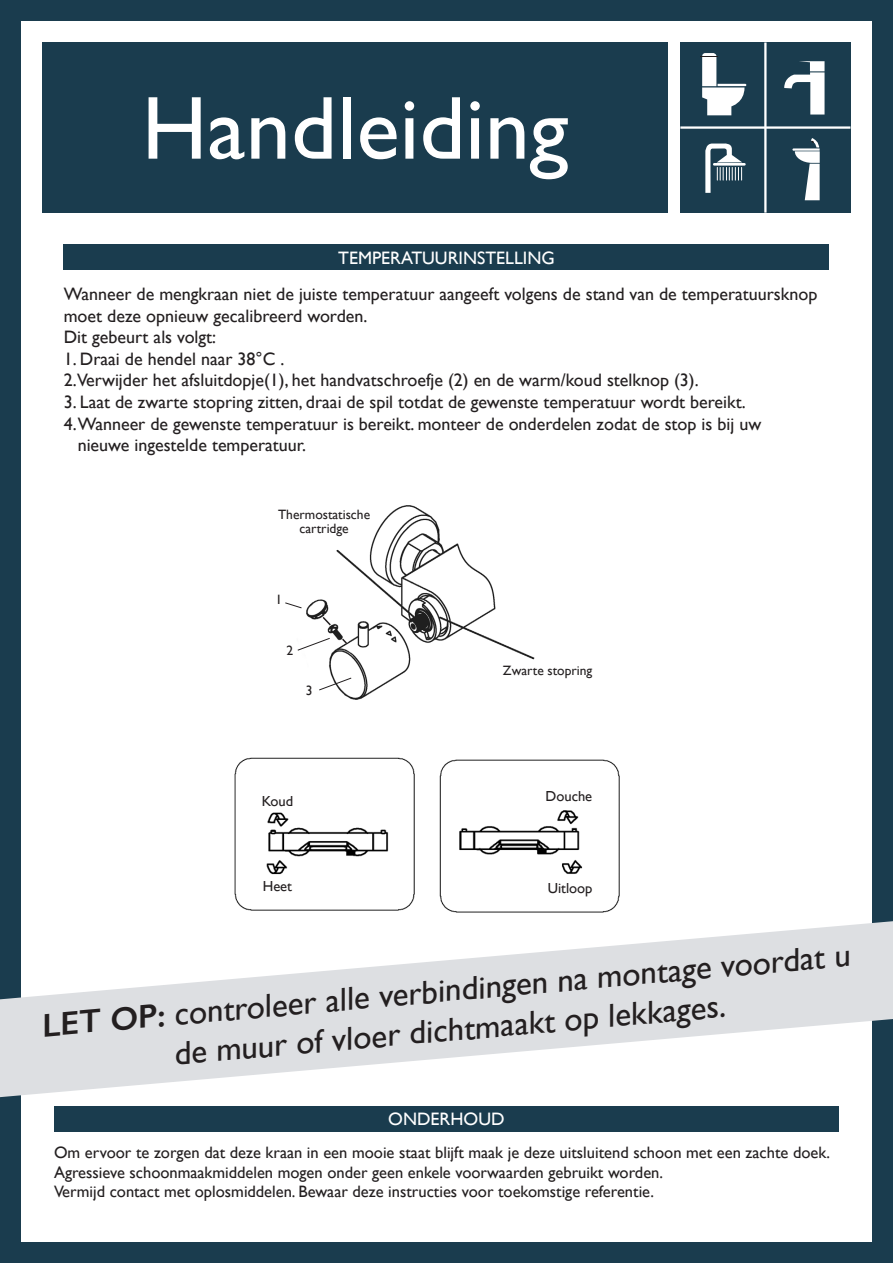
<style>
.page{position:relative;width:893px;height:1263px;background:#1a3c4e}
.page>*{position:absolute;margin:0;border:0;box-sizing:border-box;transform-origin:0 0}
.t1{font:90px "Gill Sans";color:#fff}
.t2{font:33px/39.6px "Gill Sans";color:#231f20;text-align:center}
.t3{font:18px/21.6px "Gill Sans";color:#231f20}
.t4{font:18px "Gill Sans";color:#fff}
.t5{font:16.5px/19.5px "Gill Sans";color:#231f20}
.t6{font:14.55px "Gill Sans";color:#231f20}
.t7{font:13.5px/14.4px "Gill Sans";color:#231f20;text-align:center}
.s1{font-weight:600}
</style>
<div class="page">
<div style="left:21px;top:21px;width:851px;height:1221px;background:#fff"></div>
<div style="left:43px;top:43px;width:625px;height:170px;background:#1a3c4e"></div>
<div style="left:680px;top:43px;width:170px;height:170px;background:#1a3c4e"></div>
<svg style="left:701px;top:53px;width:46px;height:62px"></svg>
<hr style="left:680px;top:126px;width:170px;height:3px;background:#fff">
<hr style="left:764px;top:43px;width:2px;height:170px;background:#fff">
<svg style="left:792px;top:138px;width:28px;height:62px"></svg>
<svg style="left:784px;top:61px;width:40px;height:54px"></svg>
<hr style="left:714px;top:163px;width:30px;height:3px;background:#fff">
<svg style="left:705px;top:143px;width:37px;height:50px"></svg>
<div style="left:54px;top:1106px;width:785px;height:26px;background:#1a3c4e"></div>
<svg style="left:0;top:921px;width:893px;height:176px;fill:#dddfe2"></svg>
<img style="left:234px;top:757px;width:181px;height:154px">
<img style="left:439px;top:759px;width:181px;height:154px">
<div style="left:64px;top:245px;width:765px;height:25px;background:#1a3c4e"></div>
<img style="left:306px;top:505px;width:229px;height:195px">
<div style="left:493px;top:666px;width:109px;height:9px;background:#fff"></div>
<div style="left:273px;top:510px;width:102px;height:23px;background:#fff"></div>
<svg style="left:321px;top:615px;width:11px;height:12px"></svg>
<svg style="left:340px;top:637px;width:9px;height:8px"></svg>
<div style="left:303px;top:686px;width:13px;height:9px;background:#fff"></div>
<svg style="left:285px;top:602px;width:17px;height:7px"></svg>
<svg style="left:297px;top:637px;width:34px;height:14px"></svg>
<svg style="left:318px;top:677px;width:34px;height:14px"></svg>
<p class="t1" style="left:148px;top:75px;width:428px">Handleiding</p>
<p class="t4" style="left:338px;top:247px;width:218px">TEMPERATUURINSTELLING</p>
<p class="t3" style="left:64px;top:283px;width:755px">Wanneer de mengkraan niet de juiste temperatuur aangeeft volgens de stand van de temperatuursknop moet deze opnieuw gecalibreerd worden.</p>
<p class="t3" style="left:64px;top:326px;width:154px">Dit gebeurt als volgt:</p>
<p class="t3" style="left:64px;top:348px;width:222px">1. Draai de hendel naar 38°C .</p>
<p class="t3" style="left:64px;top:369px;width:636px">2.Verwijder het afsluitdopje(1), het handvatschroefje (2) en de warm/koud stelknop (3).</p>
<p class="t3" style="left:64px;top:391px;width:683px">3. Laat de zwarte stopring zitten, draai de spil totdat de gewenste temperatuur wordt bereikt.</p>
<p class="t3" style="left:78px;top:413px;width:685px;text-indent:-14px">4.Wanneer de gewenste temperatuur is bereikt. monteer de onderdelen zodat de stop is bij uw nieuwe ingestelde temperatuur.</p>
<p class="t7" style="left:278px;top:507px;width:94px">Thermostatische cartridge</p>
<p class="t7" style="left:275px;top:592px;width:8px">1</p>
<p class="t7" style="left:286px;top:643px;width:8px">2</p>
<p class="t7" style="left:306px;top:683px;width:8px">3</p>
<p class="t6" style="left:262px;top:793px;width:33px">Koud</p>
<p class="t6" style="left:263px;top:877px;width:31px">Heet</p>
<p class="t7" style="left:503px;top:663px;width:91px">Zwarte stopring</p>
<p class="t6" style="left:545px;top:787px;width:48px">Douche</p>
<p class="t6" style="left:548px;top:880px;width:46px">Uitloop</p>
<p class="t2" style="left:40px;top:1005px;width:813px;rotate:-5deg"><span class="s1">LET OP:</span> controleer alle verbindingen na montage voordat u de muur of vloer dichtmaakt op lekkages.</p>
<p class="t4" style="left:388px;top:1109px;width:118px">ONDERHOUD</p>
<p class="t5" style="left:54px;top:1143px;width:777px">Om ervoor te zorgen dat deze kraan in een mooie staat blijft maak je deze uitsluitend schoon met een zachte doek.<br>Agressieve schoonmaakmiddelen mogen onder geen enkele voorwaarden gebruikt worden.</p>
<p class="t5" style="left:54px;top:1182px;width:602px">Vermijd contact met oplosmiddelen. Bewaar deze instructies voor toekomstige referentie.</p>
</div>
